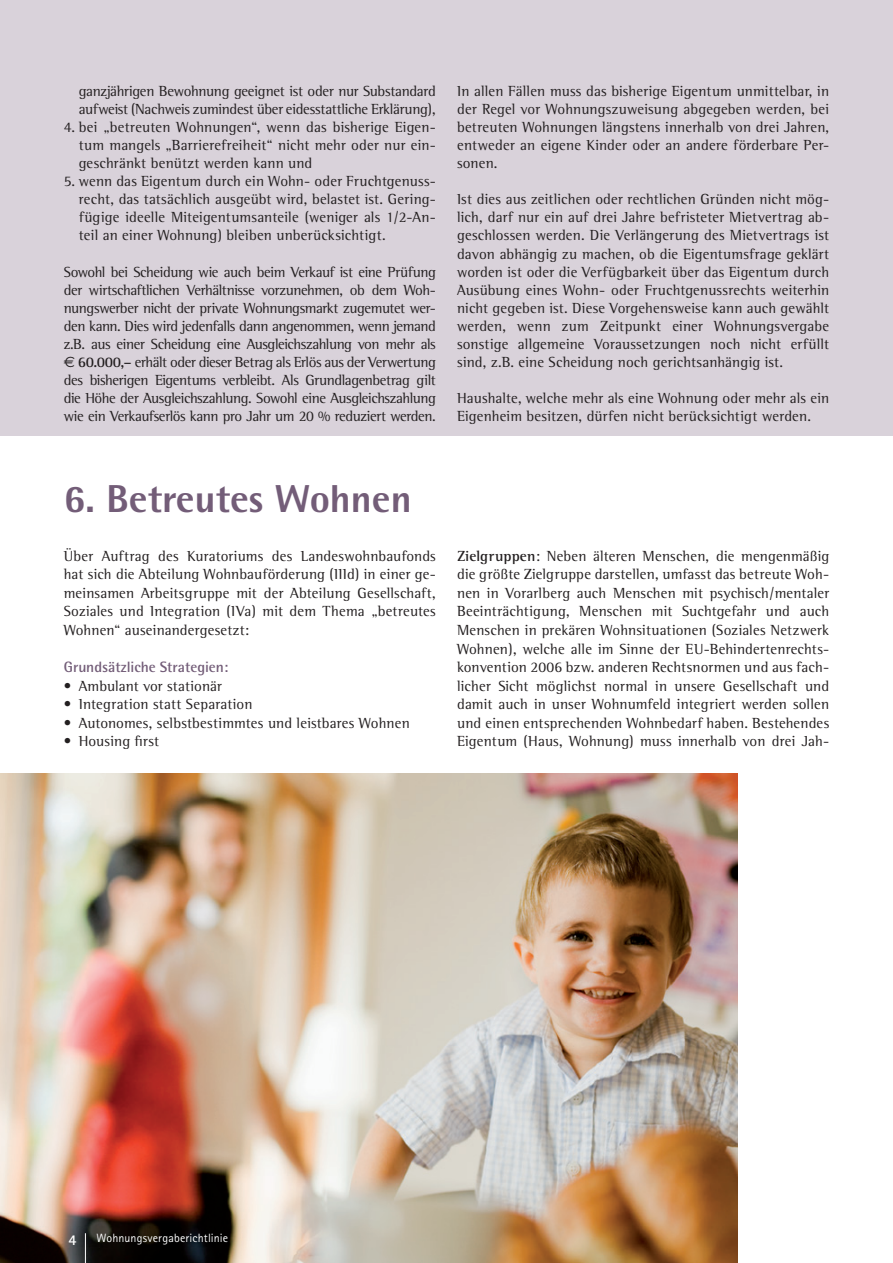
<style>
.page{position:relative;width:893px;height:1263px;background:#fff}
.page>*{position:absolute;margin:0;border:0;box-sizing:border-box;transform-origin:0 0}
.t1{font:800 39px "Rotis Semi Sans";color:#735d78}
.t2{font:15px/18px "Rotis Semi Serif";letter-spacing:.005em;color:#231f20;text-align:justify}
.t3{font:15px/18px "Rotis Semi Serif";letter-spacing:-.02em;color:#231f20}
.t4{font:700 15px "Rotis Semi Sans";color:#735d78}
.t5{font:700 15px "Rotis Semi Sans";color:#fff}
.t6{font:12px "Rotis Sans Serif";letter-spacing:.01em;color:#fff}
.s1{font-family:"Euro Sans"}
.s2{font-weight:700}
</style>
<div class="page">
<div style="left:0;top:0;width:893px;height:436px;background:#d9d2da"></div>
<img style="left:0;top:774px;width:737px;height:489px">
<hr style="left:85px;top:1233px;width:1px;height:30px;background:#fff">
<p class="t3" style="left:79px;top:82px;width:359px">ganzjährigen Bewohnung geeignet ist oder nur Substandard aufweist (Nachweis zumindest über eidesstattliche Erklärung),</p>
<p class="t2" style="left:79px;top:118px;width:359px;text-indent:-15px">4. bei „betreuten Wohnungen“, wenn das bisherige Eigen&shy;tum mangels „Barrierefreiheit“ nicht mehr oder nur ein&shy;geschränkt benützt werden kann und</p>
<p class="t2" style="left:79px;top:172px;width:359px;text-indent:-15px">5. wenn das Eigentum durch ein Wohn- oder Fruchtgenuss&shy;recht, das tatsächlich ausgeübt wird, belastet ist. Gering&shy;fügige ideelle Miteigentumsanteile (weniger als 1/2-An&shy;teil an einer Wohnung) bleiben unberücksichtigt.</p>
<p class="t2" style="left:64px;top:262px;width:374px">Sowohl bei Scheidung wie auch beim Verkauf ist eine Prüfung der wirtschaftlichen Verhältnisse vorzunehmen, ob dem Woh&shy;nungswerber nicht der private Wohnungsmarkt zugemutet wer&shy;den kann. Dies wird jedenfalls dann angenommen, wenn jemand z.B. aus einer Scheidung eine Ausgleichszahlung von mehr als <span class="s1">€</span> <span class="s2">60.000,–</span> erhält oder dieser Betrag als Erlös aus der Verwertung des bisherigen Eigentums verbleibt. Als Grundlagenbetrag gilt die Höhe der Ausgleichszahlung. Sowohl eine Ausgleichszahlung wie ein Verkaufserlös kann pro Jahr um 20 % reduziert werden.</p>
<p class="t2" style="left:457px;top:82px;width:374px">In allen Fällen muss das bisherige Eigentum unmittelbar, in der Regel vor Wohnungszuweisung abgegeben werden, bei betreuten Wohnungen längstens innerhalb von drei Jahren, entweder an eigene Kinder oder an andere förderbare Per&shy;sonen.</p>
<p class="t2" style="left:457px;top:190px;width:374px">Ist dies aus zeitlichen oder rechtlichen Gründen nicht mög&shy;lich, darf nur ein auf drei Jahre befristeter Mietvertrag ab&shy;geschlossen werden. Die Verlängerung des Mietvertrags ist davon abhängig zu machen, ob die Eigentumsfrage geklärt worden ist oder die Verfügbarkeit über das Eigentum durch Ausübung eines Wohn- oder Fruchtgenussrechts weiterhin nicht gegeben ist. Diese Vorgehensweise kann auch gewählt werden, wenn zum Zeitpunkt einer Wohnungsvergabe sonstige allgemeine Voraussetzungen noch nicht erfüllt sind, z.B. eine Scheidung noch gerichtsanhängig ist.</p>
<p class="t2" style="left:457px;top:388px;width:374px">Haushalte, welche mehr als eine Wohnung oder mehr als ein<br>Eigenheim besitzen, dürfen nicht berücksichtigt werden.</p>
<h1 class="t1" style="left:64px;top:474px;width:349px">6. Betreutes Wohnen</h1>
<p class="t2" style="left:64px;top:546px;width:374px;line-height:18.6px">Über Auftrag des Kuratoriums des Landeswohnbaufonds hat sich die Abteilung Wohnbauförderung (IIId) in einer ge&shy;meinsamen Arbeitsgruppe mit der Abteilung Gesellschaft, Soziales und Integration (IVa) mit dem Thema „betreutes Wohnen“ auseinandergesetzt:</p>
<p class="t4" style="left:64px;top:658px;width:166px">Grundsätzliche Strategien:</p>
<p class="t2" style="left:64px;top:676px;width:160px">• Ambulant vor stationär</p>
<p class="t2" style="left:64px;top:695px;width:190px">• Integration statt Separation</p>
<p class="t2" style="left:64px;top:714px;width:347px">• Autonomes, selbstbestimmtes und leistbares Wohnen</p>
<p class="t2" style="left:64px;top:732px;width:97px">• Housing first</p>
<p class="t2" style="left:457px;top:546px;width:374px;line-height:18.6px"><span class="s2">Zielgruppen</span>: Neben älteren Menschen, die mengenmäßig die größte Zielgruppe darstellen, umfasst das betreute Woh&shy;nen in Vorarlberg auch Menschen mit psychisch/mentaler Beeinträchtigung, Menschen mit Suchtgefahr und auch Menschen in prekären Wohnsituationen (Soziales Netzwerk Wohnen), welche alle im Sinne der EU-Behindertenrechts&shy;konvention 2006 bzw. anderen Rechtsnormen und aus fach&shy;licher Sicht möglichst normal in unsere Gesellschaft und damit auch in unser Wohnumfeld integriert werden sollen und einen entsprechenden Wohnbedarf haben. Bestehendes Eigentum (Haus, Wohnung) muss innerhalb von drei Jah-</p>
<p class="t5" style="left:68px;top:1230px;width:10px">4</p>
<p class="t6" style="left:96px;top:1231px;width:133px">Wohnungsvergaberichtlinie</p>
</div>
